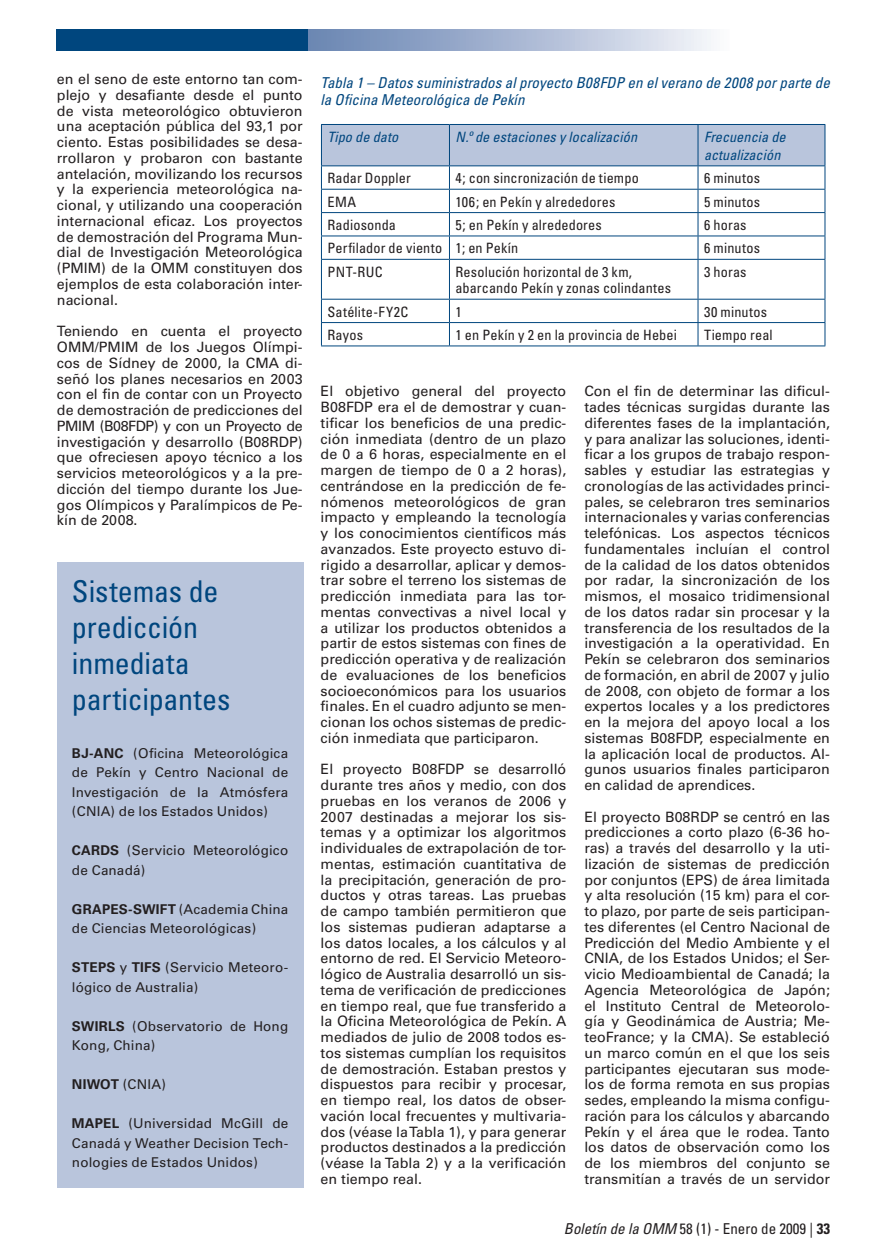
<style>
.page{position:relative;width:887px;height:1257px;background:#fff}
.page>*{position:absolute;margin:0;border:0;box-sizing:border-box;transform-origin:0 0}
.Head1Box{font:condensed 30px/36px "Univers";letter-spacing:-.005em;color:#00467e}
.table_caption{font:italic condensed 15px/17.2px "Univers";letter-spacing:.005em;color:#00467e}
.t1{font:condensed 15px "Univers";color:#231f20}
.t2{font:14.25px/15.8px "Univers";color:#231f20;text-align:justify}
.table_body{font:condensed 14.25px/16.5px "Univers";letter-spacing:.01em;color:#231f20}
.table_collumn_headin{font:italic condensed 14.25px/18px "Univers";letter-spacing:.005em;color:#00467e}
.follow_para_box{font:13.5px/19.5px "Univers";letter-spacing:.01em;color:#231f20}
.s1{font-weight:700}
.s2{font-style:italic}
</style>
<div class="page">
<div style="left:57px;top:30px;width:252px;height:21px;background:#00467e"></div>
<div style="left:309px;top:30px;width:421px;height:21px;background:linear-gradient(to right,#6481b0,#f6f6fb)"></div>
<svg style="left:321px;top:124px;width:505px;height:135px"></svg>
<hr style="left:321px;top:259px;width:128px;height:1px;background:#00467e">
<hr style="left:321px;top:260px;width:1px;height:39px;background:#00467e">
<hr style="left:449px;top:259px;width:249px;height:1px;background:#00467e">
<hr style="left:449px;top:260px;width:1px;height:39px;background:#00467e">
<hr style="left:698px;top:259px;width:127px;height:1px;background:#00467e">
<hr style="left:698px;top:260px;width:1px;height:39px;background:#00467e">
<hr style="left:825px;top:260px;width:1px;height:39px;background:#00467e">
<hr style="left:321px;top:299px;width:128px;height:1px;background:#00467e">
<hr style="left:449px;top:299px;width:249px;height:1px;background:#00467e">
<hr style="left:698px;top:299px;width:127px;height:1px;background:#00467e">
<hr style="left:321px;top:322px;width:128px;height:1px;background:#00467e">
<svg style="left:321px;top:300px;width:1px;height:46px"></svg>
<hr style="left:449px;top:322px;width:249px;height:1px;background:#00467e">
<svg style="left:449px;top:300px;width:1px;height:46px"></svg>
<hr style="left:698px;top:322px;width:127px;height:1px;background:#00467e">
<svg style="left:698px;top:300px;width:1px;height:46px"></svg>
<svg style="left:825px;top:300px;width:1px;height:46px"></svg>
<hr style="left:321px;top:346px;width:128px;height:1px;background:#00467e">
<hr style="left:449px;top:346px;width:249px;height:1px;background:#00467e">
<hr style="left:698px;top:346px;width:127px;height:1px;background:#00467e">
<div style="left:57px;top:562px;width:246px;height:626px;background:#b9c5dc"></div>
<p class="t2" style="left:57px;top:71px;width:247px">en el seno de este entorno tan com&shy;plejo y desafiante desde el punto de vista meteorológico obtuvieron una aceptación pública del 93,1 por ciento. Estas posibilidades se desa&shy;rrollaron y probaron con bastante antelación, movilizando los recursos y la experiencia meteorológica na&shy;cional, y utilizando una cooperación internacional eficaz. Los proyectos de demostración del Programa Mun&shy;dial de Investigación Meteorológica (PMIM) de la OMM constituyen dos ejemplos de esta colaboración inter&shy;nacional.</p>
<p class="t2" style="left:57px;top:323px;width:247px">Teniendo en cuenta el proyecto OMM/PMIM de los Juegos Olímpi&shy;cos de Sídney de 2000, la CMA di&shy;señó los planes necesarios en 2003 con el fin de contar con un Proyecto de demostración de predicciones del PMIM (B08FDP) y con un Proyecto de investigación y desarrollo (B08RDP) que ofreciesen apoyo técnico a los servicios meteorológicos y a la pre&shy;dicción del tiempo durante los Jue&shy;gos Olímpicos y Paralímpicos de Pe&shy;kín de 2008.</p>
<p class="Head1Box" style="left:72px;top:572px;width:160px">Sistemas de predicción inmediata participantes</p>
<p class="follow_para_box" style="left:72px;top:743px;width:218px;text-align:justify"><span class="s1">BJ-ANC</span> (Oficina Meteorológica de Pekín y Centro Nacional de Investigación de la Atmósfera (CNIA) de los Estados Unidos)</p>
<p class="follow_para_box" style="left:72px;top:841px;width:218px"><span class="s1">CARDS</span> (Servicio Meteorológico de Canadá)</p>
<p class="follow_para_box" style="left:72px;top:899px;width:218px"><span class="s1">GRAPES-SWIFT</span> (Academia China de Ciencias Meteorológicas)</p>
<p class="follow_para_box" style="left:72px;top:958px;width:218px"><span class="s1">STEPS</span> y <span class="s1">TIFS</span> (Servicio Meteoro&shy;lógico de Australia)</p>
<p class="follow_para_box" style="left:72px;top:1016px;width:218px"><span class="s1">SWIRLS</span> (Observatorio de Hong<br>Kong, China)</p>
<p class="follow_para_box" style="left:72px;top:1075px;width:95px"><span class="s1">NIWOT</span> (CNIA)</p>
<p class="follow_para_box" style="left:72px;top:1114px;width:218px;text-align:justify"><span class="s1">MAPEL</span> (Universidad McGill de Canadá y Weather Decision Tech&shy;nologies de Estados Unidos)</p>
<p class="table_caption" style="left:320px;top:73px;width:511px">Tabla 1 – Datos suministrados al proyecto B08FDP en el verano de 2008 por parte de la Oficina Meteorológica de Pekín</p>
<p class="table_collumn_headin" style="left:327px;top:128px;width:72px">Tipo de dato</p>
<p class="table_collumn_headin" style="left:455px;top:128px;width:183px">N.º de estaciones y localización</p>
<p class="table_collumn_headin" style="left:704px;top:128px;width:83px">Frecuencia de actualización</p>
<p class="table_body" style="left:327px;top:170px;width:85px">Radar Doppler</p>
<p class="table_body" style="left:455px;top:170px;width:185px">4; con sincronización de tiempo</p>
<p class="table_body" style="left:704px;top:170px;width:58px">6 minutos</p>
<p class="table_body" style="left:327px;top:193px;width:30px">EMA</p>
<p class="table_body" style="left:455px;top:193px;width:161px">106; en Pekín y alrededores</p>
<p class="table_body" style="left:704px;top:193px;width:58px">5 minutos</p>
<p class="table_body" style="left:327px;top:216px;width:70px">Radiosonda</p>
<p class="table_body" style="left:455px;top:216px;width:148px">5; en Pekín y alrededores</p>
<p class="table_body" style="left:704px;top:216px;width:44px">6 horas</p>
<p class="table_body" style="left:327px;top:240px;width:116px">Perfilador de viento</p>
<p class="table_body" style="left:455px;top:240px;width:64px">1; en Pekín</p>
<p class="table_body" style="left:704px;top:240px;width:58px">6 minutos</p>
<p class="table_body" style="left:327px;top:263px;width:57px">PNT-RUC</p>
<p class="table_body" style="left:455px;top:263px;width:217px">Resolución horizontal de 3 km, abarcando Pekín y zonas colindantes</p>
<p class="table_body" style="left:704px;top:263px;width:44px">3 horas</p>
<p class="table_body" style="left:327px;top:303px;width:82px">Satélite-FY2C</p>
<p class="table_body" style="left:455px;top:303px;width:8px">1</p>
<p class="table_body" style="left:704px;top:303px;width:65px">30 minutos</p>
<p class="table_body" style="left:327px;top:326px;width:37px">Rayos</p>
<p class="table_body" style="left:455px;top:326px;width:223px">1 en Pekín y 2 en la provincia de Hebei</p>
<p class="table_body" style="left:704px;top:326px;width:70px">Tiempo real</p>
<p class="t2" style="left:321px;top:383px;width:247px">El objetivo general del proyecto B08FDP era el de demostrar y cuan&shy;tificar los beneficios de una predic&shy;ción inmediata (dentro de un plazo de 0 a 6 horas, especialmente en el margen de tiempo de 0 a 2 horas), centrándose en la predicción de fe&shy;nómenos meteorológicos de gran impacto y empleando la tecnología y los conocimientos científicos más avanzados. Este proyecto estuvo di&shy;rigido a desarrollar, aplicar y demos&shy;trar sobre el terreno los sistemas de predicción inmediata para las tor&shy;mentas convectivas a nivel local y a utilizar los productos obtenidos a partir de estos sistemas con fines de predicción operativa y de realización de evaluaciones de los beneficios socioeconómicos para los usuarios finales. En el cuadro adjunto se men&shy;cionan los ochos sistemas de predic&shy;ción inmediata que participaron.</p>
<p class="t2" style="left:321px;top:761px;width:247px">El proyecto B08FDP se desarrolló durante tres años y medio, con dos pruebas en los veranos de 2006 y 2007 destinadas a mejorar los sis&shy;temas y a optimizar los algoritmos individuales de extrapolación de tor&shy;mentas, estimación cuantitativa de la precipitación, generación de pro&shy;ductos y otras tareas. Las pruebas de campo también permitieron que los sistemas pudieran adaptarse a los datos locales, a los cálculos y al entorno de red. El Servicio Meteoro&shy;lógico de Australia desarrolló un sis&shy;tema de verificación de predicciones en tiempo real, que fue transferido a la Oficina Meteorológica de Pekín. A mediados de julio de 2008 todos es&shy;tos sistemas cumplían los requisitos de demostración. Estaban prestos y dispuestos para recibir y procesar, en tiempo real, los datos de obser&shy;vación local frecuentes y multivaria&shy;dos (véase la Tabla 1), y para generar productos destinados a la predicción (véase la Tabla 2) y a la verificación en tiempo real.</p>
<p class="t2" style="left:584px;top:383px;width:247px">Con el fin de determinar las dificul&shy;tades técnicas surgidas durante las diferentes fases de la implantación, y para analizar las soluciones, identi&shy;ficar a los grupos de trabajo respon&shy;sables y estudiar las estrategias y cronologías de las actividades princi&shy;pales, se celebraron tres seminarios internacionales y varias conferencias telefónicas. Los aspectos técnicos fundamentales incluían el control de la calidad de los datos obtenidos por radar, la sincronización de los mismos, el mosaico tridimensional de los datos radar sin procesar y la transferencia de los resultados de la investigación a la operatividad. En Pekín se celebraron dos seminarios de formación, en abril de 2007 y julio de 2008, con objeto de formar a los expertos locales y a los predictores en la mejora del apoyo local a los sistemas B08FDP, especialmente en la aplicación local de productos. Al&shy;gunos usuarios finales participaron en calidad de aprendices.</p>
<p class="t2" style="left:584px;top:809px;width:247px">El proyecto B08RDP se centró en las predicciones a corto plazo (6-36 ho&shy;ras) a través del desarrollo y la uti&shy;lización de sistemas de predicción por conjuntos (EPS) de área limitada y alta resolución (15 km) para el cor&shy;to plazo, por parte de seis participan&shy;tes diferentes (el Centro Nacional de Predicción del Medio Ambiente y el CNIA, de los Estados Unidos; el Ser&shy;vicio Medioambiental de Canadá; la Agencia Meteorológica de Japón; el Instituto Central de Meteorolo&shy;gía y Geodinámica de Austria; Me&shy;teoFrance; y la CMA). Se estableció un marco común en el que los seis participantes ejecutaran sus mode&shy;los de forma remota en sus propias sedes, empleando la misma configu&shy;ración para los cálculos y abarcando Pekín y el área que le rodea. Tanto los datos de observación como los de los miembros del conjunto se transmitían a través de un servidor</p>
<p class="t1" style="left:564px;top:1219px;width:268px"><span class="s2">Boletín de la OMM</span> 58 (1) - Enero de 2009 | <span class="s1">33</span></p>
</div>
